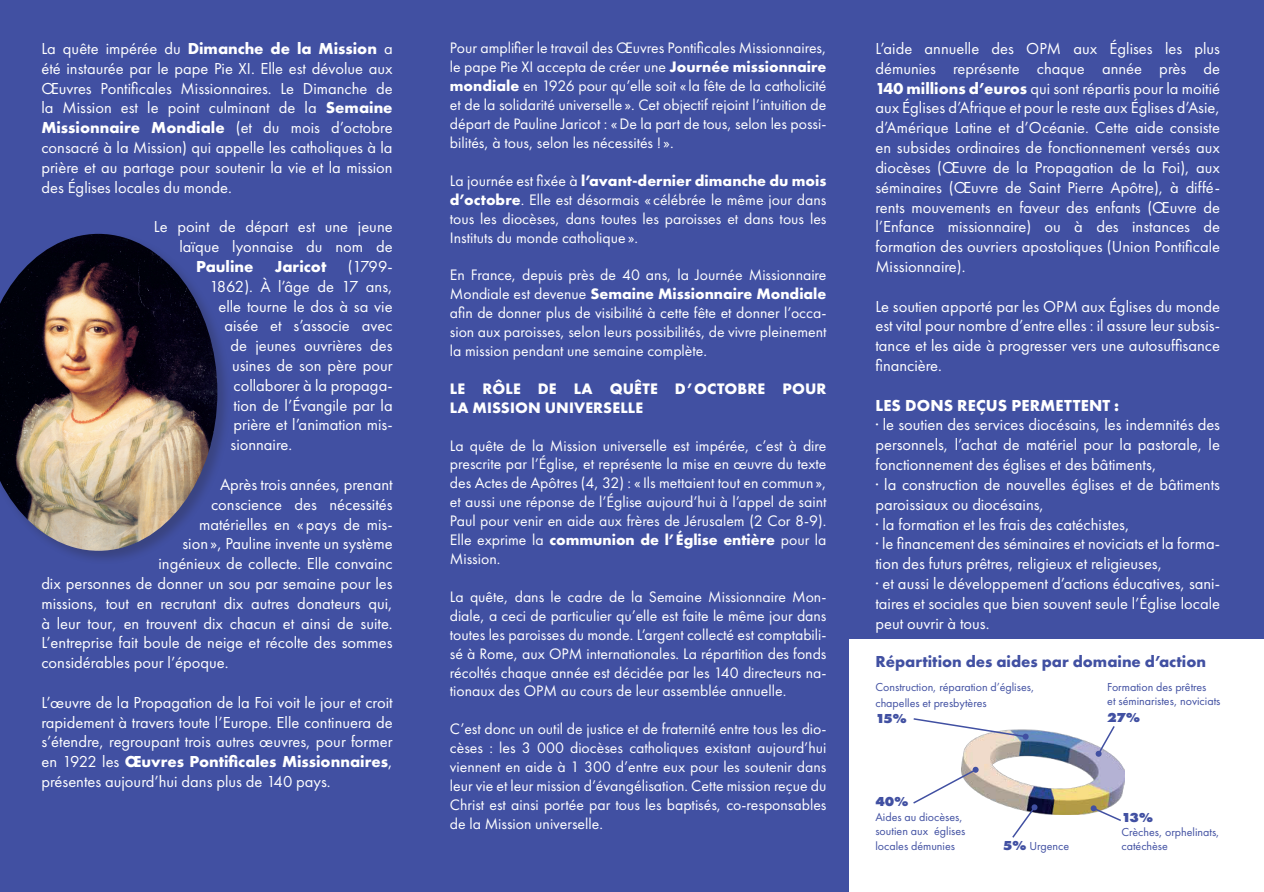
<style>
.page{position:relative;width:1264px;height:892px;background:#fff}
.page>*{position:absolute;margin:0;border:0;box-sizing:border-box;transform-origin:0 0}
.t1{font:16.5px/19.8px "Futura PT";color:#fff;text-align:justify}
.t2{font:700 16.5px "Futura PT";letter-spacing:.01em;color:#fff}
.t3{font:700 16.5px "Futura PT";color:#4150a2}
.t4{font:15.75px/18.9px "Futura PT";color:#fff;text-align:justify}
.t5{font:700 15.75px/18.9px "Futura PT";letter-spacing:.01em;color:#fff}
.t6{font:800 13.5px "Futura PT";letter-spacing:-.07em;color:#4150a2}
.t7{font:12px/14.4px "Futura PT";color:#4150a2}
.s1{font-weight:700}
.s2{font-weight:800;font-size:13.5px}
</style>
<div class="page">
<div style="left:0;top:0;width:1263px;height:891px;background:#4150a2"></div>
<div style="left:0;top:231px;width:231px;height:334px;background:#231f20;opacity:.25"></div>
<img style="left:0;top:234px;width:217px;height:316px">
<div style="left:849px;top:639px;width:414px;height:252px;background:#fff"></div>
<img style="left:961px;top:729px;width:162px;height:85px">
<svg style="left:913px;top:766px;width:65px;height:39px"></svg>
<svg style="left:1090px;top:805px;width:32px;height:16px"></svg>
<svg style="left:1095px;top:726px;width:20px;height:30px"></svg>
<svg style="left:913px;top:718px;width:115px;height:21px"></svg>
<svg style="left:1010px;top:804px;width:27px;height:34px"></svg>
<p class="t1" style="left:41px;top:38px;width:353px">La quête impérée du <span class="s1">Dimanche de la Mission</span> a été instaurée par le pape Pie XI. Elle est dévolue aux Œuvres Pontificales Missionnaires. Le Dimanche de la Mission est le point culminant de la <span class="s1">Semaine Missionnaire Mondiale</span> (et du mois d’octobre consacré à la Mission) qui appelle les catholiques à la prière et au partage pour soutenir la vie et la mission des Églises locales du monde.</p>
<p class="t1" style="left:154px;top:217px;width:240px;text-align:right">Le point de départ est une jeune laïque lyonnaise du nom de</p>
<p class="t2" style="left:196px;top:256px;width:59px">Pauline</p>
<p class="t2" style="left:275px;top:256px;width:53px">Jaricot</p>
<p class="t1" style="left:347px;top:256px;width:46px">(1799-</p>
<p class="t1" style="left:209px;top:276px;width:185px">1862). À l’âge de 17 ans,</p>
<p class="t1" style="left:218px;top:296px;width:176px">elle tourne le dos à sa vie</p>
<p class="t1" style="left:224px;top:316px;width:170px">aisée et s’associe avec</p>
<p class="t1" style="left:230px;top:335px;width:164px">de jeunes ouvrières des</p>
<p class="t1" style="left:232px;top:355px;width:162px">usines de son père pour</p>
<p class="t1" style="left:233px;top:375px;width:160px">collaborer à la propaga-</p>
<p class="t1" style="left:233px;top:395px;width:161px">tion de l’Évangile par la</p>
<p class="t1" style="left:233px;top:415px;width:161px">prière et l’animation mis-</p>
<p class="t1" style="left:230px;top:434px;width:63px">sionnaire.</p>
<p class="t1" style="left:220px;top:474px;width:174px">Après trois années, prenant</p>
<p class="t1" style="left:211px;top:494px;width:183px">conscience des nécessités</p>
<p class="t1" style="left:199px;top:514px;width:195px">matérielles en «pays de mis-</p>
<p class="t1" style="left:182px;top:533px;width:212px">sion », Pauline invente un système</p>
<p class="t1" style="left:158px;top:553px;width:236px">ingénieux de collecte. Elle convainc</p>
<p class="t1" style="left:41px;top:573px;width:353px">dix personnes de donner un sou par semaine pour les</p>
<p class="t1" style="left:41px;top:593px;width:353px">missions, tout en recrutant dix autres donateurs qui,</p>
<p class="t1" style="left:41px;top:613px;width:353px">à leur tour, en trouvent dix chacun et ainsi de suite.</p>
<p class="t1" style="left:41px;top:632px;width:353px">L’entreprise fait boule de neige et récolte des sommes</p>
<p class="t1" style="left:41px;top:652px;width:188px">considérables pour l’époque.</p>
<p class="t1" style="left:41px;top:692px;width:353px">L’œuvre de la Propagation de la Foi voit le jour et croit rapidement à travers toute l’Europe. Elle continuera de s’étendre, regroupant trois autres œuvres, pour former en 1922 les <span class="s1">Œuvres Pontificales Missionnaires</span>, présentes aujourd’hui dans plus de 140 pays.</p>
<p class="t4" style="left:450px;top:39px;width:378px">Pour amplifier le travail des Œuvres Pontificales Missionnaires, le pape Pie XI accepta de créer une <span class="s1">Journée missionnaire mondiale</span> en 1926 pour qu’elle soit « la fête de la catholicité et de la solidarité universelle ». Cet objectif rejoint l’intuition de départ de Pauline Jaricot : «De la part de tous, selon les possi&shy;bilités, à tous, selon les nécessités ! ».</p>
<p class="t4" style="left:450px;top:171px;width:378px">La journée est fixée à <span class="s1">l’avant-dernier dimanche du mois d’octobre</span>. Elle est désormais « célébrée le même jour dans tous les diocèses, dans toutes les paroisses et dans tous les Instituts du monde catholique ».</p>
<p class="t4" style="left:450px;top:265px;width:378px">En France, depuis près de 40 ans, la Journée Missionnaire Mondiale est devenue <span class="s1">Semaine Missionnaire Mondiale </span>afin de donner plus de visibilité à cette fête et donner l’occa&shy;sion aux paroisses, selon leurs possibilités, de vivre pleinement la mission pendant une semaine complète.</p>
<p class="t5" style="left:450px;top:378px;width:378px">LE RÔLE DE LA QUÊTE D’OCTOBRE POUR<br>LA MISSION UNIVERSELLE</p>
<p class="t4" style="left:450px;top:436px;width:378px">La quête de la Mission universelle est impérée, c’est à dire prescrite par l’Église, et représente la mise en œuvre du texte des Actes de Apôtres (4, 32) : « Ils mettaient tout en commun », et aussi une réponse de l’Église aujourd’hui à l’appel de saint Paul pour venir en aide aux frères de Jérusalem (2 Cor 8-9).<br>Elle exprime la <span class="s1">communion de l’Église entière</span> pour la Mission.</p>
<p class="t4" style="left:450px;top:587px;width:378px">La quête, dans le cadre de la Semaine Missionnaire Mon&shy;diale, a ceci de particulier qu’elle est faite le même jour dans toutes les paroisses du monde. L’argent collecté est comptabili&shy;sé à Rome, aux OPM internationales. La répartition des fonds récoltés chaque année est décidée par les 140 directeurs na&shy;tionaux des OPM au cours de leur assemblée annuelle.</p>
<p class="t4" style="left:450px;top:719px;width:378px">C’est donc un outil de justice et de fraternité entre tous les dio&shy;cèses : les 3 000 diocèses catholiques existant aujourd’hui viennent en aide à 1 300 d’entre eux pour les soutenir dans leur vie et leur mission d’évangélisation. Cette mission reçue du Christ est ainsi portée par tous les baptisés, co-responsables de la Mission universelle.</p>
<p class="t1" style="left:875px;top:38px;width:346px">L’aide annuelle des OPM aux Églises les plus démunies représente chaque année près de <span class="s1">140 millions d’euros</span> qui sont répartis pour la moitié aux Églises d’Afrique et pour le reste aux Églises d’Asie, d’Amérique Latine et d’Océanie. Cette aide consiste en subsides ordinaires de fonctionnement versés aux diocèses (Œuvre de la Propagation de la Foi), aux séminaires (Œuvre de Saint Pierre Apôtre), à diffé&shy;rents mouvements en faveur des enfants (Œuvre de l’Enfance missionnaire) ou à des instances de formation des ouvriers apostoliques (Union Pontificale Missionnaire).</p>
<p class="t1" style="left:875px;top:296px;width:346px">Le soutien apporté par les OPM aux Églises du monde est vital pour nombre d’entre elles : il assure leur subsis&shy;tance et les aide à progresser vers une autosuffisance financière.</p>
<p class="t2" style="left:875px;top:394px;width:245px">LES DONS REÇUS PERMETTENT :</p>
<p class="t1" style="left:875px;top:415px;width:346px;text-align:left">· le soutien des services diocésains, les indemnités des personnels, l’achat de matériel pour la pastorale, le fonctionnement des églises et des bâtiments,<br>· la construction de nouvelles églises et de bâtiments paroissiaux ou diocésains,<br>· la formation et les frais des catéchistes,<br>· le financement des séminaires et noviciats et la forma&shy;tion des futurs prêtres, religieux et religieuses,<br>· et aussi le développement d’actions éducatives, sani&shy;taires et sociales que bien souvent seule l’Église locale peut ouvrir à tous.</p>
<p class="t3" style="left:875px;top:650px;width:332px">Répartition des aides par domaine d’action</p>
<p class="t7" style="left:875px;top:678px;width:160px;line-height:16.2px">Construction, réparation d’églises, chapelles et presbytères</p>
<p class="t6" style="left:875px;top:710px;width:33px">15%</p>
<p class="t7" style="left:1106px;top:679px;width:115px">Formation des prêtres<br>et séminaristes, noviciats</p>
<p class="t6" style="left:1106px;top:708px;width:34px">27%</p>
<p class="t6" style="left:875px;top:793px;width:34px">40%</p>
<p class="t7" style="left:875px;top:809px;width:92px">Aides au diocèses, soutien aux églises locales démunies</p>
<p class="t7" style="left:1002px;top:838px;width:68px"><span class="s2">5%</span> Urgence</p>
<p class="t6" style="left:1121px;top:808px;width:33px">13%</p>
<p class="t7" style="left:1121px;top:824px;width:100px">Crèches, orphelinats, catéchèse</p>
</div>
